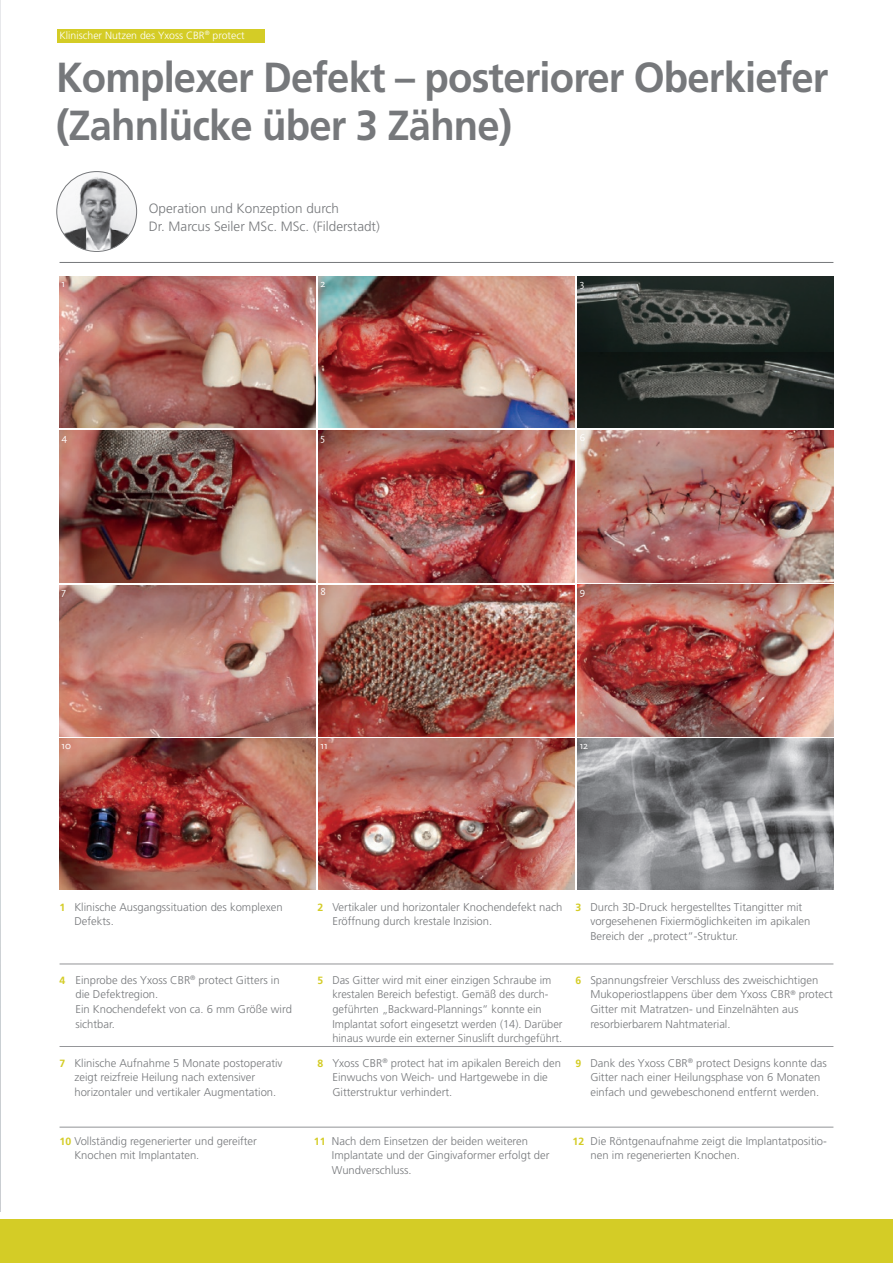
<style>
.page{position:relative;width:893px;height:1263px;background:#fff}
.page>*{position:absolute;margin:0;border:0;box-sizing:border-box;transform-origin:0 0}
.t1{font:700 42px/48.8px "Frutiger LT Pro";letter-spacing:-.02em;color:#76787b;scale:.95 1}
.t2{font:300 13.5px/18px "Frutiger LT Pro";color:#76787b}
.t3{font:300 11.25px/14.7px "Frutiger LT Pro";color:#76787b}
.t4{font:300 10.5px "Frutiger LT Pro";color:#fff}
.t5{font:10.5px "Kievit OT";color:#fff}
.s1{font-family:"Frutiger";font-weight:700;font-size:10.5px;color:#d4cc26}
</style>
<div class="page">
<div style="left:0;top:1219px;width:893px;height:44px;background:#d4cc26"></div>
<img style="left:0;top:1px;width:1px;height:1211px">
<div style="left:57px;top:29px;width:208px;height:14px;background:#d4cc26"></div>
<img style="left:578px;top:585px;width:255px;height:151px">
<img style="left:319px;top:431px;width:255px;height:151px">
<img style="left:319px;top:277px;width:255px;height:151px">
<img style="left:578px;top:431px;width:255px;height:151px">
<img style="left:60px;top:431px;width:255px;height:151px">
<img style="left:60px;top:277px;width:255px;height:151px">
<img style="left:578px;top:277px;width:255px;height:75px">
<img style="left:60px;top:585px;width:255px;height:151px">
<img style="left:319px;top:585px;width:255px;height:151px">
<img style="left:578px;top:739px;width:255px;height:151px">
<hr style="left:60px;top:964px;width:773px;height:1px;background:#76787b">
<hr style="left:60px;top:1046px;width:773px;height:1px;background:#76787b">
<hr style="left:60px;top:1127px;width:773px;height:1px;background:#76787b">
<img style="left:60px;top:739px;width:255px;height:151px">
<img style="left:319px;top:739px;width:255px;height:151px">
<svg style="left:578px;top:352px;width:255px;height:76px;background:#2a302d"></svg>
<img style="left:57px;top:172px;width:80px;height:78px">
<div style="left:56px;top:171px;width:81px;height:81px;border:1px solid #76787b;border-radius:50%"></div>
<hr style="left:60px;top:262px;width:773px;height:1px;background:#76787b">
<p class="t4" style="left:60px;top:29px;width:186px">Klinischer Nutzen des Yxoss CBR<sup>®</sup> protect</p>
<h1 class="t1" style="left:56px;top:53px;width:814px">Komplexer Defekt – posteriorer Oberkiefer (Zahnlücke über 3 Zähne)</h1>
<p class="t2" style="left:149px;top:200px;width:233px">Operation und Konzeption durch<br>Dr. Marcus Seiler MSc. MSc. (Filderstadt)</p>
<p class="t5" style="left:62px;top:277px;width:5px">1</p>
<p class="t5" style="left:580px;top:277px;width:6px">3</p>
<p class="t5" style="left:321px;top:277px;width:7px">2</p>
<p class="t5" style="left:62px;top:431px;width:7px">4</p>
<p class="t5" style="left:321px;top:431px;width:6px">5</p>
<p class="t5" style="left:580px;top:431px;width:7px">6</p>
<p class="t5" style="left:62px;top:585px;width:6px">7</p>
<p class="t5" style="left:321px;top:585px;width:7px">8</p>
<p class="t5" style="left:580px;top:585px;width:7px">9</p>
<p class="t5" style="left:62px;top:739px;width:11px">10</p>
<p class="t5" style="left:321px;top:739px;width:8px">11</p>
<p class="t5" style="left:580px;top:739px;width:10px">12</p>
<p class="t3" style="left:74px;top:899px;width:210px;text-indent:-15px"><span class="s1">1</span> Klinische Ausgangssituation des komplexen<br>Defekts.</p>
<p class="t3" style="left:332px;top:899px;width:232px;text-indent:-15px"><span class="s1">2</span> Vertikaler und horizontaler Knochendefekt nach<br>Eröffnung durch krestale Inzision.</p>
<p class="t3" style="left:590px;top:899px;width:222px;text-indent:-15px"><span class="s1">3</span> Durch 3D-Druck hergestelltes Titangitter mit vorgesehenen Fixiermöglichkeiten im apikalen<br>Bereich der „protect“-Struktur.</p>
<p class="t3" style="left:75px;top:972px;width:218px;text-indent:-16px"><span class="s1">4</span> Einprobe des Yxoss CBR<sup>®</sup> protect Gitters in die Defektregion.<br>Ein Knochendefekt von ca. 6 mm Größe wird sichtbar.</p>
<p class="t3" style="left:332px;top:972px;width:232px;text-indent:-15px"><span class="s1">5</span> Das Gitter wird mit einer einzigen Schraube im krestalen Bereich befestigt. Gemäß des durch&shy;geführten „Backward-Plannings“ konnte ein Implantat sofort eingesetzt werden (14). Darüber hinaus wurde ein externer Sinuslift durchgeführt.</p>
<p class="t3" style="left:590px;top:972px;width:244px;text-indent:-15px"><span class="s1">6</span> Spannungsfreier Verschluss des zweischichtigen Mukoperiostlappens über dem Yxoss CBR<sup>®</sup> protect Gitter mit Matratzen- und Einzelnähten aus resorbierbarem Nahtmaterial.</p>
<p class="t3" style="left:74px;top:1055px;width:210px;text-indent:-15px"><span class="s1">7</span> Klinische Aufnahme 5 Monate postoperativ zeigt reizfreie Heilung nach extensiver horizontaler und vertikaler Augmentation.</p>
<p class="t3" style="left:332px;top:1055px;width:230px;text-indent:-15px"><span class="s1">8</span> Yxoss CBR<sup>®</sup> protect hat im apikalen Bereich den<br>Einwuchs von Weich- und Hartgewebe in die<br>Gitterstruktur verhindert.</p>
<p class="t3" style="left:590px;top:1055px;width:238px;text-indent:-15px"><span class="s1">9</span> Dank des Yxoss CBR<sup>®</sup> protect Designs konnte das<br>Gitter nach einer Heilungsphase von 6 Monaten einfach und gewebeschonend entfernt werden.</p>
<p class="t3" style="left:74px;top:1133px;width:184px;text-indent:-15px"><span class="s1">10</span> Vollständig regenerierter und gereifter<br>Knochen mit Implantaten.</p>
<p class="t3" style="left:332px;top:1133px;width:219px;text-indent:-18px"><span class="s1">11</span> Nach dem Einsetzen der beiden weiteren<br>Implantate und der Gingivaformer erfolgt der<br>Wundverschluss.</p>
<p class="t3" style="left:591px;top:1133px;width:238px;text-indent:-18px"><span class="s1">12</span> Die Röntgenaufnahme zeigt die Implantatpositio&shy;nen im regenerierten Knochen.</p>
</div>
